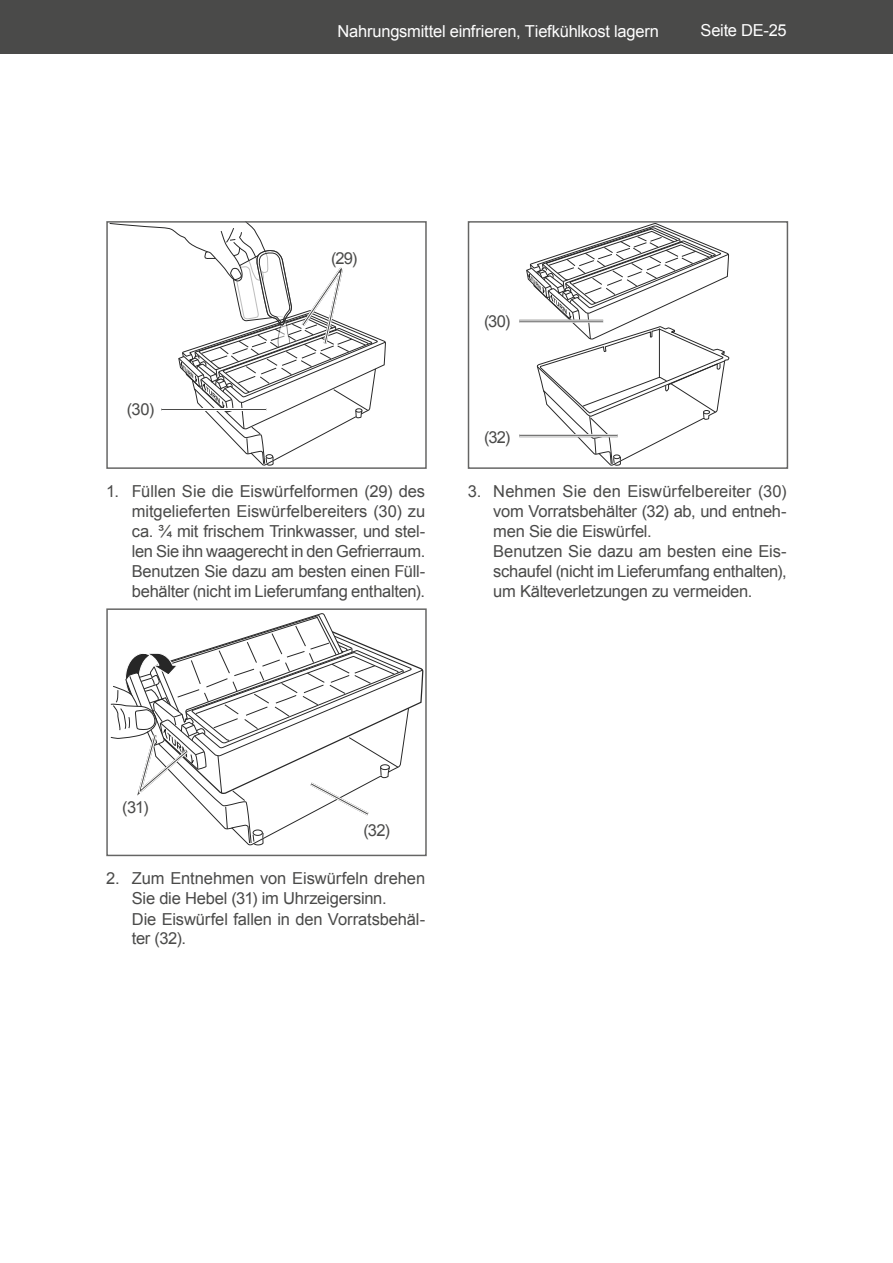
<style>
.page{position:relative;width:893px;height:1263px;background:#fff}
.page>*{position:absolute;margin:0;border:0;box-sizing:border-box;transform-origin:0 0}
.t1{font:16.5px/20px "Arial";letter-spacing:-.015em;color:#4a4a49}
.t2{font:16.5px "Arial";letter-spacing:-.015em;color:#fff}
.t3{font:italic 700 4.05px "Arial";color:#000;scale:1.31 1}
</style>
<div class="page">
<div style="left:0;top:0;width:893px;height:54px;background:#4a4a49"></div>
<div style="left:106px;top:221px;width:321px;height:248px;border:2px solid #4a4a49"></div>
<svg style="left:109px;top:222px;width:277px;height:246px"></svg>
<hr style="left:161px;top:408px;width:105px;height:3px;background:#4a4a49">
<hr style="left:161px;top:408px;width:105px;height:1px;background:#fff">
<hr style="left:161px;top:410px;width:105px;height:1px;background:#fff">
<div style="left:106px;top:608px;width:321px;height:248px;border:2px solid #4a4a49"></div>
<svg style="left:110px;top:613px;width:313px;height:233px"></svg>
<svg style="left:526px;top:224px;width:203px;height:242px"></svg>
<div style="left:468px;top:221px;width:320px;height:248px;border:2px solid #4a4a49"></div>
<hr style="left:519px;top:434px;width:99px;height:3px;background:#4a4a49">
<hr style="left:519px;top:434px;width:99px;height:1px;background:#fff">
<hr style="left:519px;top:436px;width:99px;height:1px;background:#fff">
<hr style="left:519px;top:320px;width:84px;height:3px;background:#4a4a49">
<hr style="left:519px;top:320px;width:84px;height:1px;background:#fff">
<hr style="left:519px;top:322px;width:84px;height:1px;background:#fff">
<p class="t2" style="left:338px;top:21px;width:323px">Nahrungsmittel einfrieren, Tiefkühlkost lagern</p>
<p class="t2" style="left:700px;top:20px;width:88px">Seite DE-25</p>
<p class="t1" style="left:127px;top:400px;width:29px">(30)</p>
<p class="t3" style="left:186px;top:365px;width:13px;rotate:44deg">TURN</p>
<p class="t1" style="left:331px;top:248px;width:28px">(29)</p>
<p class="t1" style="left:132px;top:482px;width:295px;text-align:justify;text-indent:-26px">1. Füllen Sie die Eiswürfelformen (29) des mitgelieferten Eiswürfelbereiters (30) zu ca. ¾ mit frischem Trinkwasser, und stel&shy;len Sie ihn waagerecht in den Gefrierraum.<br>Benutzen Sie dazu am besten einen Füll&shy;behälter (nicht im Lieferumfang enthalten).</p>
<p class="t1" style="left:484px;top:311px;width:28px">(30)</p>
<p class="t3" style="left:534px;top:277px;width:13px;rotate:44deg">TURN</p>
<p class="t1" style="left:484px;top:427px;width:28px">(32)</p>
<p class="t1" style="left:493px;top:482px;width:295px;text-indent:-26px">3. Nehmen Sie den Eiswürfelbereiter (30) vom Vorratsbehälter (32) ab, und entneh&shy;men Sie die Eiswürfel.<br>Benutzen Sie dazu am besten eine Eis&shy;schaufel (nicht im Lieferumfang enthalten), um Kälteverletzungen zu vermeiden.</p>
<p class="t1" style="left:122px;top:798px;width:28px">(31)</p>
<p class="t1" style="left:364px;top:820px;width:28px">(32)</p>
<p class="t1" style="left:132px;top:869px;width:295px;text-indent:-26px">2. Zum Entnehmen von Eiswürfeln drehen<br>Sie die Hebel (31) im Uhrzeigersinn.<br>Die Eiswürfel fallen in den Vorratsbehäl&shy;ter (32).</p>
</div>
